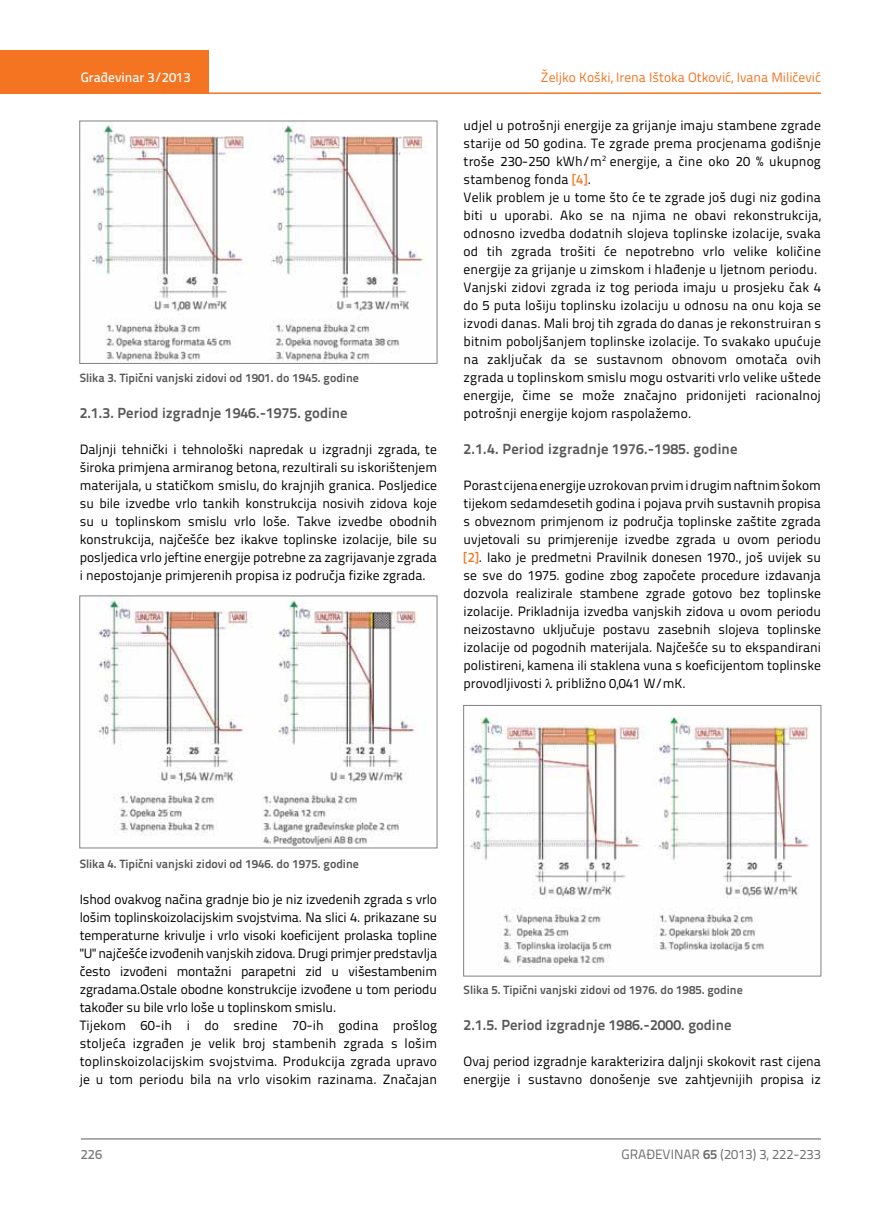
<style>
.page{position:relative;width:872px;height:1212px;background:#fff}
.page>*{position:absolute;margin:0;border:0;box-sizing:border-box;transform-origin:0 0}
.t1{font:700 14.7px "Titillium Text 22 L";color:#58595b}
.t2{font:13.5px/18px "Titillium Text 22 L";letter-spacing:.01em;color:#000;text-align:justify}
.t3{font:13.5px/18px "Titillium Text 22 L";letter-spacing:-.01em;color:#000}
.t4{font:13.5px "Titillium Text 22 L";color:#f47421}
.t5{font:13.5px "Titillium Text 22 L";color:#6d6e71}
.t6{font:500 13.5px "Titillium Text 22 L";color:#fff}
.t7{font:500 13.5px "Titillium Text 22 L";color:#797a7d}
.t8{font:700 12px "Titillium Text 22 L";color:#58595b}
.s1{font-weight:500;color:#f47421}
.s2{font-weight:700}
</style>
<div class="page">
<div style="left:0;top:50px;width:208px;height:44px;background:#f47421"></div>
<hr style="left:0;top:92px;width:821px;height:2px;background:#f47421">
<hr style="left:81px;top:1139px;width:740px;height:1px;background:#58595b">
<img style="left:91px;top:123px;width:335px;height:239px">
<div style="left:80px;top:121px;width:357px;height:243px;border:1px solid #808285"></div>
<img style="left:98px;top:598px;width:320px;height:248px">
<img style="left:465px;top:716px;width:344px;height:252px">
<div style="left:463px;top:705px;width:358px;height:271px;border:1px solid #808285"></div>
<p class="t6" style="left:81px;top:67px;width:111px">Građevinar 3/2013</p>
<p class="t8" style="left:80px;top:368px;width:281px">Slika 3. Tipični vanjski zidovi od 1901. do 1945. godine</p>
<p class="t1" style="left:80px;top:401px;width:269px">2.1.3. Period izgradnje 1946.-1975. godine</p>
<p class="t2" style="left:80px;top:439px;width:359px">Daljnji tehnički i tehnološki napredak u izgradnji zgrada, te široka primjena armiranog betona, rezultirali su iskorištenjem materijala, u statičkom smislu, do krajnjih granica. Posljedice su bile izvedbe vrlo tankih konstrukcija nosivih zidova koje su u toplinskom smislu vrlo loše. Takve izvedbe obodnih konstrukcija, najčešće bez ikakve toplinske izolacije, bile su posljedica vrlo jeftine energije potrebne za zagrijavanje zgrada i nepostojanje primjerenih propisa iz područja fizike zgrada.</p>
<p class="t4" style="left:541px;top:68px;width:281px">Željko Koški, Irena Ištoka Otković, Ivana Miličević</p>
<p class="t2" style="left:463px;top:115px;width:359px;text-align:left">udjel u potrošnji energije za grijanje imaju stambene zgrade starije od 50 godina. Te zgrade prema procjenama godišnje troše 230-250 kWh/m<sup>2</sup> energije, a čine oko 20 % ukupnog stambenog fonda <span class="s1">[4]</span>.<br>Velik problem je u tome što će te zgrade još dugi niz godina biti u uporabi. Ako se na njima ne obavi rekonstrukcija, odnosno izvedba dodatnih slojeva toplinske izolacije, svaka od tih zgrada trošiti će nepotrebno vrlo velike količine energije za grijanje u zimskom i hlađenje u ljetnom periodu.<br>Vanjski zidovi zgrada iz tog perioda imaju u prosjeku čak 4 do 5 puta lošiju toplinsku izolaciju u odnosu na onu koja se izvodi danas. Mali broj tih zgrada do danas je rekonstruiran s bitnim poboljšanjem toplinske izolacije. To svakako upućuje na zaključak da se sustavnom obnovom omotača ovih zgrada u toplinskom smislu mogu ostvariti vrlo velike uštede energije, čime se može značajno pridonijeti racionalnoj potrošnji energije kojom raspolažemo.</p>
<p class="t1" style="left:463px;top:437px;width:275px">2.1.4. Period izgradnje 1976.-1985. godine</p>
<p class="t2" style="left:463px;top:475px;width:359px">Porast cijena energije uzrokovan prvim i drugim naftnim šokom tijekom sedamdesetih godina i pojava prvih sustavnih propisa s obveznom primjenom iz područja toplinske zaštite zgrada uvjetovali su primjerenije izvedbe zgrada u ovom periodu <span class="s1">[2]</span>. Iako je predmetni Pravilnik donesen 1970., još uvijek su se sve do 1975. godine zbog započete procedure izdavanja dozvola realizirale stambene zgrade gotovo bez toplinske izolacije. Prikladnija izvedba vanjskih zidova u ovom periodu neizostavno uključuje postavu zasebnih slojeva toplinske izolacije od pogodnih materijala. Najčešće su to ekspandirani polistireni, kamena ili staklena vuna s koeficijentom toplinske provodljivosti približno 0,041 W/mK.</p>
<p class="t8" style="left:80px;top:855px;width:281px">Slika 4. Tipični vanjski zidovi od 1946. do 1975. godine</p>
<p class="t3" style="left:80px;top:890px;width:359px">Ishod ovakvog načina gradnje bio je niz izvedenih zgrada s vrlo lošim toplinskoizolacijskim svojstvima. Na slici 4. prikazane su temperaturne krivulje i vrlo visoki koeficijent prolaska topline "U" najčešće izvođenih vanjskih zidova. Drugi primjer predstavlja često izvođeni montažni parapetni zid u višestambenim zgradama.Ostale obodne konstrukcije izvođene u tom periodu također su bile vrlo loše u toplinskom smislu.<br>Tijekom 60-ih i do sredine 70-ih godina prošlog stoljeća izgrađen je velik broj stambenih zgrada s lošim toplinskoizolacijskim svojstvima. Produkcija zgrada upravo je u tom periodu bila na vrlo visokim razinama. Značajan</p>
<p class="t8" style="left:463px;top:981px;width:280px">Slika 5. Tipični vanjski zidovi od 1976. do 1985. godine</p>
<p class="t1" style="left:463px;top:1014px;width:269px">2.1.5. Period izgradnje 1986.-2000. godine</p>
<p class="t2" style="left:463px;top:1052px;width:359px">Ovaj period izgradnje karakterizira daljnji skokovit rast cijena energije i sustavno donošenje sve zahtjevnijih propisa iz</p>
<p class="t7" style="left:81px;top:1144px;width:23px">226</p>
<p class="t5" style="left:621px;top:1144px;width:201px">GRAĐEVINAR <span class="s2">65</span> (2013) 3, 222-233</p>
</div>
